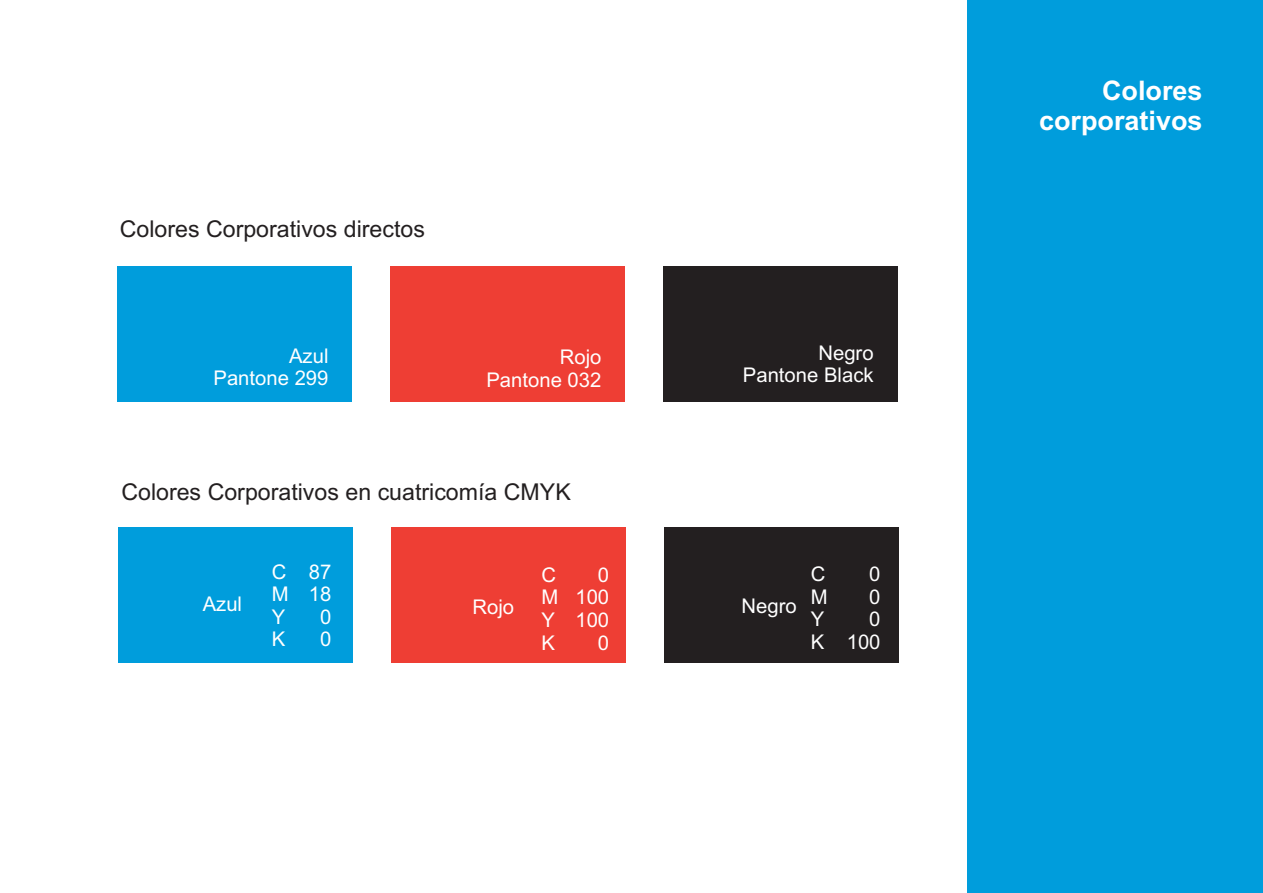
<style>
.page{position:relative;width:1263px;height:893px;background:#fff}
.page>*{position:absolute;margin:0;border:0;box-sizing:border-box;transform-origin:0 0}
.t1{font:700 27px/30.2px "Arial";color:#fff;text-align:right}
.t2{font:23.1px "Arial";color:#231f20}
.t3{font:20.25px/22.6px "Arial";color:#fff;text-align:right}
</style>
<div class="page">
<div style="left:117px;top:266px;width:235px;height:136px;background:#009ddc"></div>
<div style="left:391px;top:266px;width:234px;height:136px;background:#ee3e34"></div>
<div style="left:663px;top:266px;width:235px;height:136px;background:#231f20"></div>
<div style="left:118px;top:527px;width:234px;height:136px;background:#009ddc"></div>
<div style="left:392px;top:527px;width:234px;height:136px;background:#ee3e34"></div>
<div style="left:664px;top:527px;width:234px;height:136px;background:#231f20"></div>
<div style="left:967px;top:0;width:296px;height:893px;background:#009ddc"></div>
<p class="t2" style="left:120px;top:220px;width:307px">Colores Corporativos directos</p>
<p class="t3" style="left:213px;top:346px;width:116px">Azul<br>Pantone 299</p>
<p class="t3" style="left:486px;top:348px;width:116px">Rojo<br>Pantone 032</p>
<p class="t3" style="left:743px;top:343px;width:132px">Negro<br>Pantone Black</p>
<p class="t2" style="left:121px;top:483px;width:451px">Colores Corporativos en cuatricomía CMYK</p>
<p class="t3" style="left:272px;top:562px;width:61px;text-align:justify">C 87<br>M 18<br>Y</p>
<p class="t3" style="left:542px;top:565px;width:16px">C</p>
<p class="t3" style="left:542px;top:565px;width:69px;text-align:justify;text-indent:56px">0<br>M 100<br>Y 100<br>K</p>
<p class="t3" style="left:203px;top:594px;width:41px">Azul</p>
<p class="t3" style="left:473px;top:597px;width:43px">Rojo</p>
<p class="t3" style="left:742px;top:596px;width:57px">Negro</p>
<p class="t3" style="left:320px;top:607px;width:13px">0</p>
<p class="t3" style="left:272px;top:630px;width:15px">K</p>
<p class="t3" style="left:320px;top:630px;width:13px">0</p>
<p class="t3" style="left:598px;top:633px;width:13px">0</p>
<p class="t3" style="left:811px;top:564px;width:16px">C</p>
<p class="t3" style="left:869px;top:564px;width:13px">0</p>
<p class="t3" style="left:811px;top:587px;width:18px">M</p>
<p class="t3" style="left:869px;top:587px;width:13px">0</p>
<p class="t3" style="left:811px;top:610px;width:15px">Y</p>
<p class="t3" style="left:811px;top:610px;width:71px">0<br>K 100</p>
<h1 class="t1" style="left:1039px;top:78px;width:165px">Colores corporativos</h1>
</div>
